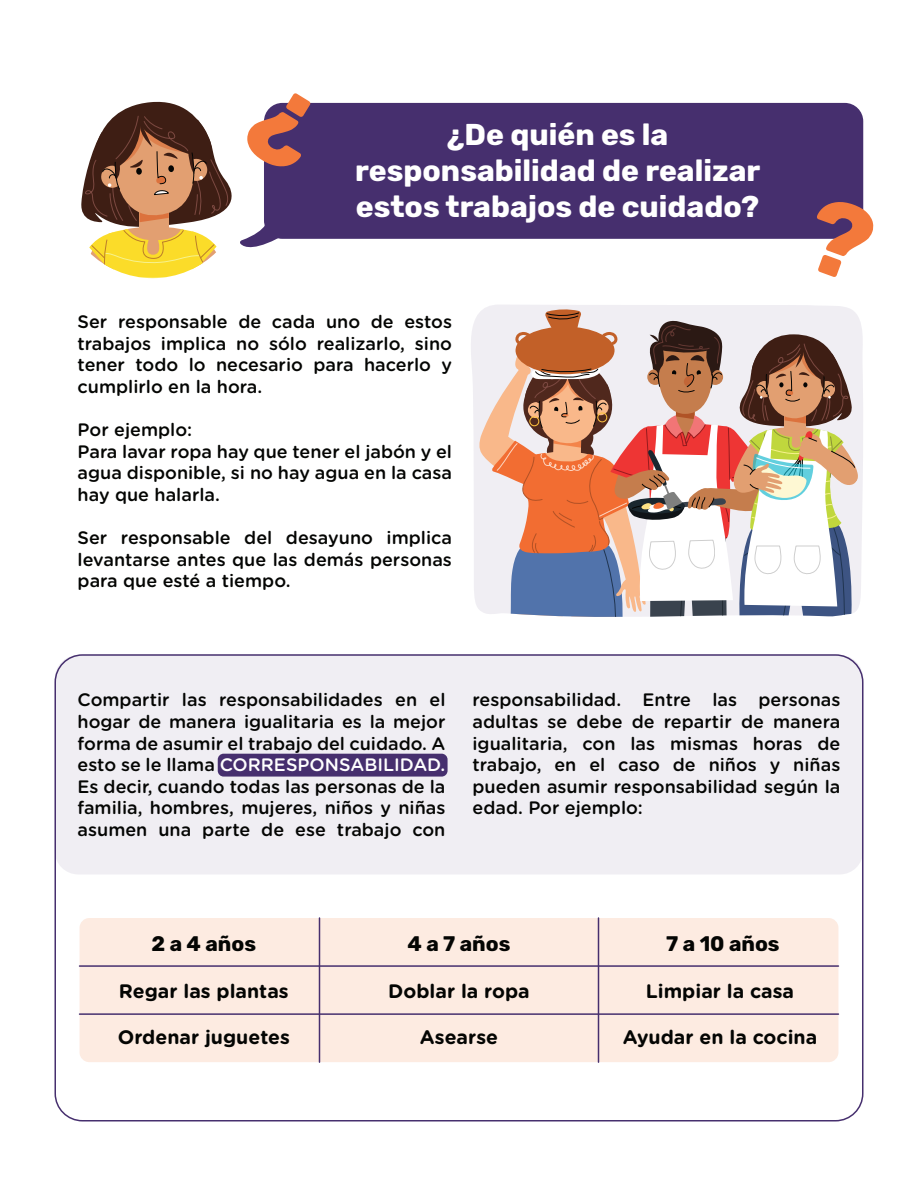
<style>
.page{position:relative;width:918px;height:1188px;background:#fff}
.page>*{position:absolute;margin:0;border:0;box-sizing:border-box;transform-origin:0 0}
.t1{font:700 30px/36px "Rubik";color:#fff;text-align:center}
.t2{font:700 21px "Rubik";color:#040503}
.t3{font:700 19.5px "Gotham Rounded";color:#040503}
.t4{font:500 18px/21.6px "Gotham Rounded";color:#040503;text-align:justify}
.s1{color:#fff}
</style>
<div class="page">
<div style="left:55px;top:655px;width:808px;height:219px;background:#f0eef3;border-radius:23px"></div>
<div style="left:218px;top:754px;width:230px;height:23px;background:#462f6e;border-radius:6px"></div>
<div style="left:264px;top:103px;width:599px;height:136px;background:#462f6e;border-radius:18px"></div>
<svg style="left:817px;top:202px;width:57px;height:75px"></svg>
<svg style="left:471px;top:305px;width:379px;height:302px;fill:#f0eef3"></svg>
<div style="left:80px;top:918px;width:758px;height:144px;background:#fdebe1;border-radius:10px"></div>
<hr style="left:80px;top:965px;width:758px;height:2px;background:#462f6e">
<hr style="left:80px;top:1013px;width:758px;height:2px;background:#462f6e">
<hr style="left:319px;top:918px;width:1px;height:144px;background:#462f6e">
<hr style="left:598px;top:918px;width:1px;height:144px;background:#462f6e">
<svg style="left:478px;top:309px;width:385px;height:308px"></svg>
<svg style="left:81px;top:101px;width:247px;height:177px"></svg>
<h1 class="t1" style="left:355px;top:118px;width:407px">¿De quién es la responsabilidad de realizar estos trabajos de cuidado?</h1>
<p class="t4" style="left:78px;top:310px;width:376px">Ser responsable de cada uno de estos trabajos implica no sólo realizarlo, sino tener todo lo necesario para hacerlo y cumplirlo en la hora.</p>
<p class="t4" style="left:78px;top:418px;width:376px;text-align:left">Por ejemplo:<br>Para lavar ropa hay que tener el jabón y el agua disponible, si no hay agua en la casa hay que halarla.</p>
<p class="t4" style="left:78px;top:526px;width:376px">Ser responsable del desayuno implica levantarse antes que las demás personas para que esté a tiempo.</p>
<p class="t4" style="left:78px;top:689px;width:369px">Compartir las responsabilidades en el hogar de manera igualitaria es la mejor forma de asumir el trabajo del cuidado. A esto se le llama <span class="s1">CORRESPONSABILIDAD.<br></span>Es decir, cuando todas las personas de la familia, hombres, mujeres, niños y niñas asumen una parte de ese trabajo con</p>
<p class="t4" style="left:473px;top:689px;width:369px">responsabilidad. Entre las personas adultas se debe de repartir de manera igualitaria, con las mismas horas de trabajo, en el caso de niños y niñas pueden asumir responsabilidad según la edad. Por ejemplo:</p>
<p class="t2" style="left:152px;top:931px;width:106px">2 a 4 años</p>
<p class="t2" style="left:408px;top:931px;width:104px">4 a 7 años</p>
<p class="t2" style="left:666px;top:931px;width:115px">7 a 10 años</p>
<p class="t3" style="left:119px;top:977px;width:171px">Regar las plantas</p>
<p class="t3" style="left:388px;top:977px;width:143px">Doblar la ropa</p>
<p class="t3" style="left:646px;top:977px;width:150px">Limpiar la casa</p>
<p class="t3" style="left:118px;top:1023px;width:174px">Ordenar juguetes</p>
<p class="t3" style="left:420px;top:1023px;width:80px">Asearse</p>
<p class="t3" style="left:623px;top:1023px;width:196px">Ayudar en la cocina</p>
</div>
